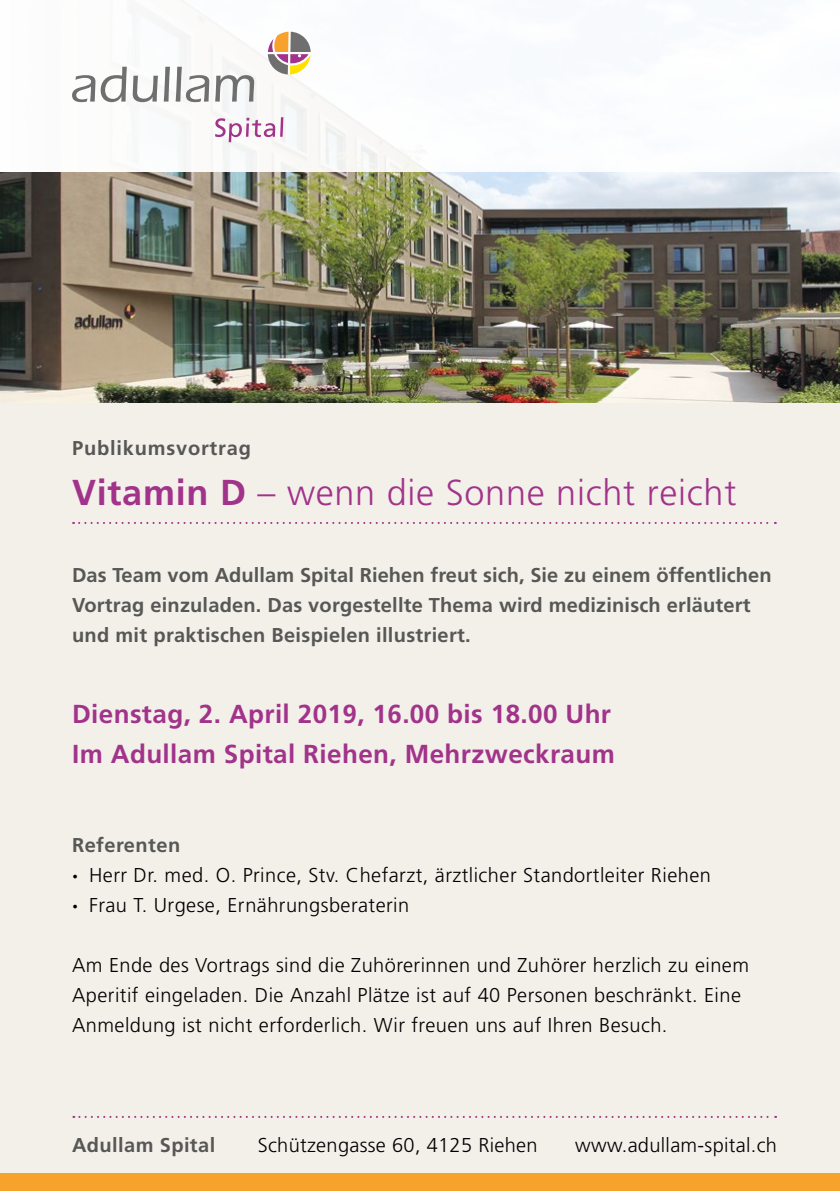
<style>
.page{position:relative;width:840px;height:1191px;background:#fff}
.page>*{position:absolute;margin:0;border:0;box-sizing:border-box;transform-origin:0 0}
.t1{font:300 36px "Frutiger LT Std";letter-spacing:.02em;color:#a2338a}
.t2{font:700 26px/40px "Frutiger LT Std";letter-spacing:.015em;color:#a2338a}
.t3{font:300 20px/30px "Frutiger LT Std";letter-spacing:.02em;color:#000}
.t4{font:700 20px/30px "Frutiger LT Std";letter-spacing:.01em;color:#575756}
.t5{font:700 20px "Frutiger LT Std";letter-spacing:.04em;color:#575756}
.s1{font-weight:700}
.s2{font-weight:700;color:#575756}
.s3{font-weight:900}
</style>
<div class="page">
<div style="left:0;top:394px;width:839px;height:797px;background:#f3f0ea"></div>
<img style="left:0;top:171px;width:839px;height:231px">
<svg style="left:268px;top:32px;width:42px;height:42px"></svg>
<svg style="left:215px;top:117px;width:68px;height:25px"></svg>
<svg style="left:72px;top:75px;width:23px;height:27px"></svg>
<svg style="left:101px;top:67px;width:26px;height:35px"></svg>
<svg style="left:133px;top:76px;width:25px;height:26px"></svg>
<svg style="left:164px;top:67px;width:45px;height:35px"></svg>
<svg style="left:215px;top:75px;width:39px;height:27px"></svg>
<div style="left:0;top:1173px;width:839px;height:18px;background:#f6a22d"></div>
<svg style="left:73px;top:522px;width:702px;height:2px"></svg>
<svg style="left:73px;top:1116px;width:702px;height:2px"></svg>
<p class="t5" style="left:72px;top:436px;width:180px">Publikumsvortrag</p>
<h1 class="t1" style="left:72px;top:472px;width:665px"><span class="s1">Vitamin D</span> – wenn die Sonne nicht reicht</h1>
<p class="t4" style="left:72px;top:560px;width:700px">Das Team vom Adullam Spital Riehen freut sich, Sie zu einem öffentlichen<br>Vortrag einzuladen. Das vorgestellte Thema wird medizinisch erläutert und mit praktischen Beispielen illustriert.</p>
<h2 class="t2" style="left:72px;top:694px;width:544px">Dienstag, 2. April 2019, 16.00 bis 18.00 Uhr<br>Im Adullam Spital Riehen, Mehrzweckraum</h2>
<p class="t3" style="left:72px;top:830px;width:640px"><span class="s2">Referenten<br></span><span class="s3">·</span> Herr Dr. med. O. Prince, Stv. Chefarzt, ärztlicher Standortleiter Riehen <span class="s3">·</span> Frau T. Urgese, Ernährungsberaterin</p>
<p class="t3" style="left:72px;top:950px;width:678px">Am Ende des Vortrags sind die Zuhörerinnen und Zuhörer herzlich zu einem<br>Aperitif eingeladen. Die Anzahl Plätze ist auf 40 Personen beschränkt. Eine<br>Anmeldung ist nicht erforderlich. Wir freuen uns auf Ihren Besuch.</p>
<p class="t4" style="left:72px;top:1130px;width:145px">Adullam Spital</p>
<p class="t3" style="left:257px;top:1130px;width:281px">Schützengasse 60, 4125 Riehen</p>
<p class="t3" style="left:575px;top:1130px;width:203px">www.adullam-spital.ch</p>
</div>
